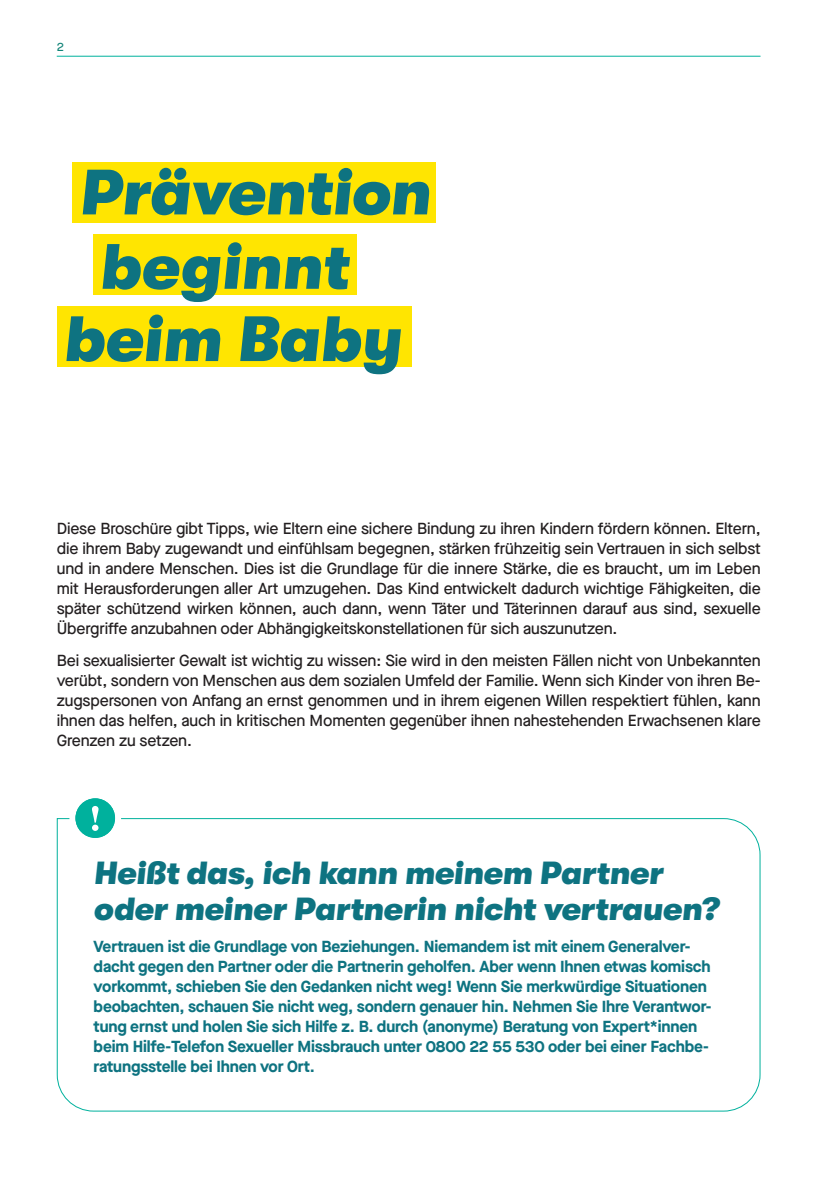
<style>
.page{position:relative;width:840px;height:1191px;background:#fff}
.page>*{position:absolute;margin:0;border:0;box-sizing:border-box;transform-origin:0 0}
.t1{font:63.8px "GT Walsheim Bl Ob";color:#0e7381}
.t2{font:32px/36px "GT Walsheim Bl Ob";letter-spacing:-.01em;color:#0e7381}
.t3{font:500 16px/20px "Maison Neue";letter-spacing:-.01em;color:#231f20;text-align:justify}
.t4{font:700 16px/20px "Maison Neue";letter-spacing:-.01em;color:#0e7381}
.t5{font:500 12px "Maison Neue";color:#128478}
</style>
<div class="page">
<hr style="left:57px;top:56px;width:703px;height:1px;background:#00b19d">
<svg style="left:56px;top:818px;width:704px;height:294px"></svg>
<div style="left:73px;top:162px;width:363px;height:60px;background:#ffe501"></div>
<div style="left:93px;top:234px;width:263px;height:60px;background:#ffe501"></div>
<div style="left:57px;top:306px;width:354px;height:61px;background:#ffe501"></div>
<svg style="left:72px;top:795px;width:46px;height:46px"></svg>
<div style="left:69px;top:792px;width:52px;height:52px;border:6px solid #fff;border-radius:50%"></div>
<div style="left:75px;top:798px;width:40px;height:40px;background:#00b19d;border-radius:50%"></div>
<svg style="left:92px;top:806px;width:6px;height:25px"></svg>
<p class="t5" style="left:57px;top:39px;width:9px">2</p>
<h1 class="t1" style="left:79px;top:157px;width:353px">Prävention</h1>
<h1 class="t1" style="left:99px;top:231px;width:251px">beginnt</h1>
<h1 class="t1" style="left:63px;top:303px;width:340px">beim Baby</h1>
<p class="t3" style="left:57px;top:518px;width:705px">Diese Broschüre gibt Tipps, wie Eltern eine sichere Bindung zu ihren Kindern fördern können. Eltern, die ihrem Baby zugewandt und einfühlsam begegnen, stärken frühzeitig sein Vertrauen in sich selbst und in andere Menschen. Dies ist die Grundlage für die innere Stärke, die es braucht, um im Leben mit Herausforderungen aller Art umzugehen. Das Kind entwickelt dadurch wichtige Fähigkeiten, die später schützend wirken können, auch dann, wenn Täter und Täterinnen darauf aus sind, sexuelle Übergriffe anzubahnen oder Abhängigkeitskonstellationen für sich auszunutzen.</p>
<p class="t3" style="left:57px;top:650px;width:705px">Bei sexualisierter Gewalt ist wichtig zu wissen: Sie wird in den meisten Fällen nicht von Unbekannten verübt, sondern von Menschen aus dem sozialen Umfeld der Familie. Wenn sich Kinder von ihren Be&shy;zugspersonen von Anfang an ernst genommen und in ihrem eigenen Willen respektiert fühlen, kann ihnen das helfen, auch in kritischen Momenten gegenüber ihnen nahestehenden Erwachsenen klare Grenzen zu setzen.</p>
<h2 class="t2" style="left:94px;top:855px;width:626px">Heißt das, ich kann meinem Partner oder meiner Partnerin nicht vertrauen?</h2>
<p class="t4" style="left:94px;top:936px;width:619px">Vertrauen ist die Grundlage von Beziehungen. Niemandem ist mit einem Generalver&shy;dacht gegen den Partner oder die Partnerin geholfen. Aber wenn Ihnen etwas komisch vorkommt, schieben Sie den Gedanken nicht weg! Wenn Sie merkwürdige Situationen beobachten, schauen Sie nicht weg, sondern genauer hin. Nehmen Sie Ihre Verantwor&shy;tung ernst und holen Sie sich Hilfe z. B. durch (anonyme) Beratung von Expert*innen beim Hilfe-Telefon Sexueller Missbrauch unter 0800 22 55 530 oder bei einer Fachbe&shy;ratungsstelle bei Ihnen vor Ort.</p>
</div>
